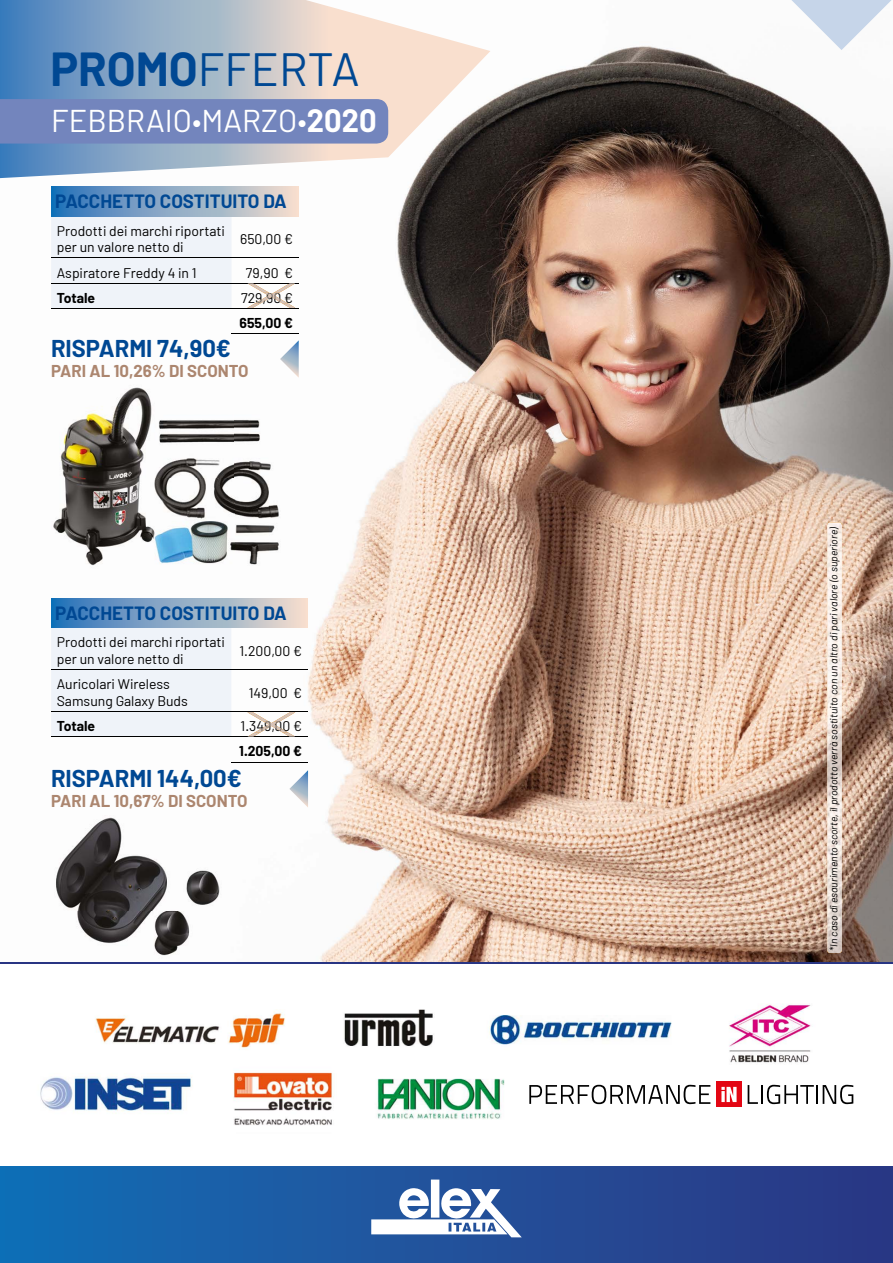
<style>
.page{position:relative;width:893px;height:1263px;background:#fff}
.page>*{position:absolute;margin:0;border:0;box-sizing:border-box;transform-origin:0 0}
.t1{font:46.65px "Barlow";color:#004893}
.t2{font:31.5px "Barlow";color:#fff}
.t3{font:700 23.7px "Barlow";color:#004893}
.t4{font:700 18.75px "Barlow";color:#004893}
.t5{font:700 16.8px "Barlow";color:#ac866f}
.t6{font:13.95px/16.8px "Barlow";color:#000}
.t7{font:700 13.95px "Barlow";color:#000}
.t8{font:italic 10.5px "Barlow";color:#000}
.s1{font-weight:700}
.s2{font-weight:300}
</style>
<div class="page">
<img style="left:0;top:46px;width:893px;height:916px">
<div style="left:0;top:1166px;width:893px;height:97px;background:linear-gradient(to right,#126eb5,#2d3683)"></div>
<svg style="left:371px;top:1179px;width:151px;height:58px"></svg>
<svg style="left:0;top:0;width:490px;height:178px"></svg>
<svg style="left:776px;top:0;width:117px;height:50px"></svg>
<div style="left:0;top:99px;width:388px;height:45px;background:#7385bd"></div>
<hr style="left:0;top:962px;width:893px;height:2px;background:#283583">
<svg style="left:280px;top:340px;width:19px;height:38px"></svg>
<svg style="left:289px;top:770px;width:19px;height:37px"></svg>
<div style="left:51px;top:216px;width:180px;height:92px;background:#eff3f9"></div>
<hr style="left:51px;top:258px;width:180px;height:1px;background:#000">
<hr style="left:231px;top:258px;width:68px;height:1px;background:#000">
<hr style="left:231px;top:333px;width:68px;height:1px;background:#000">
<hr style="left:51px;top:283px;width:180px;height:1px;background:#000">
<hr style="left:231px;top:283px;width:68px;height:1px;background:#000">
<hr style="left:51px;top:308px;width:180px;height:1px;background:#000">
<hr style="left:231px;top:308px;width:68px;height:1px;background:#000">
<div style="left:51px;top:628px;width:180px;height:109px;background:#eff3f9"></div>
<hr style="left:51px;top:669px;width:180px;height:1px;background:#000">
<hr style="left:231px;top:669px;width:77px;height:1px;background:#000">
<hr style="left:231px;top:762px;width:77px;height:1px;background:#000">
<hr style="left:51px;top:711px;width:180px;height:1px;background:#000">
<hr style="left:231px;top:711px;width:77px;height:1px;background:#000">
<hr style="left:51px;top:737px;width:180px;height:1px;background:#000">
<hr style="left:231px;top:737px;width:77px;height:1px;background:#000">
<svg style="left:51px;top:187px;width:248px;height:29px;background:#8ea9c5"></svg>
<svg style="left:51px;top:598px;width:257px;height:30px;background:#8ea9c5"></svg>
<img style="left:247px;top:283px;width:48px;height:25px">
<img style="left:254px;top:293px;width:34px;height:11px">
<img style="left:248px;top:712px;width:47px;height:26px">
<img style="left:255px;top:721px;width:33px;height:11px">
<img style="left:52px;top:381px;width:228px;height:195px">
<img style="left:51px;top:815px;width:179px;height:144px">
<img style="left:827px;top:522px;width:15px;height:431px">
<img style="left:40px;top:1004px;width:771px;height:122px">
<div style="left:527px;top:1078px;width:332px;height:34px;background:#fff"></div>
<div style="left:716px;top:1082px;width:26px;height:25px;background:#e30613"></div>
<svg style="left:721px;top:1087px;width:16px;height:15px"></svg>
<svg style="left:529px;top:1085px;width:181px;height:19px"></svg>
<svg style="left:748px;top:1085px;width:105px;height:19px"></svg>
<h1 class="t1" style="left:50px;top:40px;width:311px"><span class="s1">PROMO</span>FFERTA</h1>
<h2 class="t2" style="left:51px;top:101px;width:327px">FEBBRAIO<span class="s2">•</span>MARZO<span class="s2">•</span><span class="s1">2020</span></h2>
<h3 class="t4" style="left:55px;top:189px;width:233px">PACCHETTO COSTITUITO DA</h3>
<p class="t6" style="left:57px;top:222px;width:170px">Prodotti dei marchi riportati per un valore netto di</p>
<p class="t6" style="left:240px;top:230px;width:54px">650,00 €</p>
<p class="t6" style="left:57px;top:264px;width:141px">Aspiratore Freddy 4 in 1</p>
<p class="t6" style="left:246px;top:264px;width:49px">79,90 €</p>
<p class="t7" style="left:57px;top:289px;width:40px">Totale</p>
<p class="t6" style="left:241px;top:289px;width:53px">729,90 €</p>
<p class="t7" style="left:240px;top:314px;width:55px">655,00 €</p>
<h3 class="t3" style="left:51px;top:334px;width:181px">RISPARMI 74,90€</h3>
<p class="t5" style="left:51px;top:360px;width:199px">PARI AL 10,26% DI SCONTO</p>
<h3 class="t4" style="left:55px;top:601px;width:233px">PACCHETTO COSTITUITO DA</h3>
<p class="t6" style="left:57px;top:633px;width:170px">Prodotti dei marchi riportati per un valore netto di</p>
<p class="t6" style="left:239px;top:642px;width:64px">1.200,00 €</p>
<p class="t6" style="left:57px;top:675px;width:133px">Auricolari Wireless<br>Samsung Galaxy Buds</p>
<p class="t6" style="left:249px;top:684px;width:55px">149,00 €</p>
<p class="t7" style="left:57px;top:717px;width:40px">Totale</p>
<p class="t6" style="left:241px;top:717px;width:63px">1.349,00 €</p>
<p class="t7" style="left:239px;top:743px;width:64px">1.205,00 €</p>
<h3 class="t3" style="left:51px;top:764px;width:192px">RISPARMI 144,00€</h3>
<p class="t5" style="left:51px;top:790px;width:198px">PARI AL 10,67% DI SCONTO</p>
<p class="t8" style="left:827px;top:951px;width:426px;rotate:-90deg">*In caso di esaurimento scorte, il prodotto verrà sostituito con un altro di pari valore (o superiore)</p>
</div>
